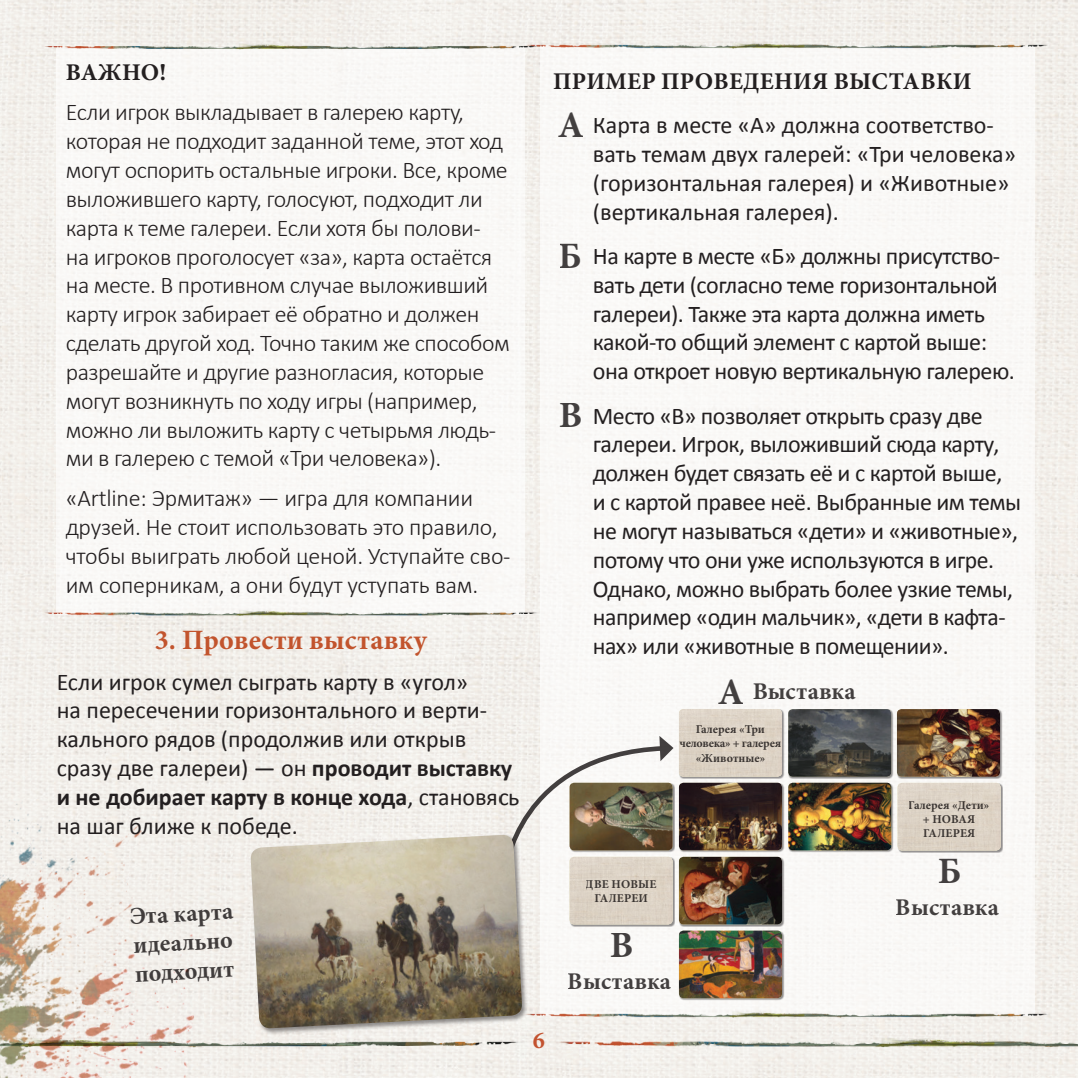
<style>
.page{position:relative;width:1078px;height:1078px;background:#fff}
.page>*{position:absolute;margin:0;border:0;box-sizing:border-box;transform-origin:0 0}
.t1{font:700 37.2px "Minion Pro";color:#231f20}
.t2{font:700 28px "Minion Pro";letter-spacing:.01em;color:#c2542d}
.t3{font:300 24px/28.8px "Calibri";letter-spacing:-.02em;color:#231f20}
.t4{font:24px/28.8px "Calibri";letter-spacing:-.02em;color:#231f20}
.t5{font:24px/28.8px "Calibri";color:#231f20}
.t6{font:700 24px/28.8px "Minion Pro";letter-spacing:.01em;color:#231f20;text-align:justify}
.t7{font:700 24px "Minion Pro";color:#c3522f}
.t8{font:700 12px/14.4px "Minion Pro";color:#231f20;text-align:center}
.s1{font-weight:700}
.s2{font-family:"Minion Pro";font-weight:700;font-size:37.2px}
</style>
<div class="page">
<img style="left:0;top:0;width:1077px;height:1077px">
<img style="left:546px;top:1019px;width:531px;height:43px">
<img style="left:251px;top:1031px;width:288px;height:37px">
<img style="left:0;top:783px;width:251px;height:294px">
<div style="left:540px;top:46px;width:493px;height:969px;background:#f9f9f7"></div>
<img style="left:525px;top:31px;width:523px;height:31px">
<img style="left:528px;top:999px;width:520px;height:32px">
<div style="left:57px;top:47px;width:467px;height:567px;background:#f9f8f6"></div>
<img style="left:43px;top:32px;width:496px;height:30px">
<img style="left:43px;top:598px;width:496px;height:31px">
<div style="left:678px;top:930px;width:106px;height:70px;background:#231f20;opacity:.5"></div>
<img style="left:678px;top:930px;width:103px;height:67px">
<div style="left:678px;top:856px;width:106px;height:70px;background:#231f20;opacity:.5"></div>
<img style="left:678px;top:856px;width:103px;height:68px">
<div style="left:678px;top:782px;width:106px;height:70px;background:#231f20;opacity:.5"></div>
<img style="left:678px;top:782px;width:103px;height:68px">
<div style="left:788px;top:709px;width:105px;height:69px;background:#231f20;opacity:.5"></div>
<img style="left:788px;top:709px;width:103px;height:67px">
<div style="left:896px;top:709px;width:105px;height:69px;background:#231f20;opacity:.5"></div>
<img style="left:896px;top:709px;width:103px;height:67px">
<div style="left:788px;top:782px;width:105px;height:70px;background:#231f20;opacity:.5"></div>
<img style="left:788px;top:782px;width:103px;height:68px">
<div style="left:678px;top:708px;width:106px;height:70px;background:#231f20;opacity:.5"></div>
<div style="left:678px;top:708px;width:103px;height:68px;background:#ddd2c5"></div>
<div style="left:897px;top:782px;width:105px;height:70px;background:#231f20;opacity:.5"></div>
<div style="left:897px;top:782px;width:103px;height:68px;background:#ddd2c5"></div>
<div style="left:569px;top:856px;width:105px;height:70px;background:#231f20;opacity:.5"></div>
<div style="left:569px;top:876px;width:103px;height:48px;background:#dcd2c4"></div>
<svg style="left:500px;top:735px;width:173px;height:141px"></svg>
<div style="left:250px;top:833px;width:278px;height:201px;background:#231f20;opacity:.5"></div>
<img style="left:250px;top:834px;width:272px;height:194px">
<p class="t6" style="left:66px;top:58px;width:102px">ВАЖНО!</p>
<p class="t3" style="left:66px;top:98px;width:445px">Если игрок выкладывает в галерею карту, которая не подходит заданной теме, этот ход могут оспорить остальные игроки. Все, кроме выложившего карту, голосуют, подходит ли карта к теме галереи. Если хотя бы полови&shy;на игроков проголосует «за», карта остаётся на месте. В противном случае выложивший карту игрок забирает её обратно и должен сделать другой ход. Точно таким же способом разрешайте и другие разногласия, которые могут возникнуть по ходу игры (например, можно ли выложить карту с четырьмя людь&shy;ми в галерею с темой «Три человека»).</p>
<p class="t3" style="left:66px;top:484px;width:446px">«Artline: Эрмитаж» — игра для компании друзей. Не стоит использовать это правило, чтобы выиграть любой ценой. Уступайте сво&shy;им соперникам, а они будут уступать вам.</p>
<p class="t2" style="left:155px;top:620px;width:273px">3. Провести выставку</p>
<p class="t5" style="left:57px;top:667px;width:464px">Если игрок сумел сыграть карту в «угол»<br>на пересечении горизонтального и верти&shy;кального рядов (продолжив или открыв сразу две галереи) — он <span class="s1">проводит выставку и не добирает карту в конце хода</span>, становясь на шаг ближе к победе.</p>
<p class="t6" style="left:553px;top:66px;width:420px">ПРИМЕР ПРОВЕДЕНИЯ ВЫСТАВКИ</p>
<p class="t5" style="left:592px;top:111px;width:424px;text-indent:-35px"><span class="s2">А</span> Карта в месте «А» должна соответство&shy;вать темам двух галерей: «Три человека» (горизонтальная галерея) и «Животные» (вертикальная галерея).</p>
<p class="t4" style="left:592px;top:241px;width:423px;text-indent:-34px"><span class="s2">Б</span> На карте в месте «Б» должны присутство&shy;вать дети (согласно теме горизонтальной галереи). Также эта карта должна иметь какой-то общий элемент с картой выше: она откроет новую вертикальную галерею.</p>
<p class="t4" style="left:592px;top:401px;width:430px;text-indent:-34px"><span class="s2">В</span> Место «В» позволяет открыть сразу две галереи. Игрок, выложивший сюда карту, должен будет связать её и с картой выше, и с картой правее неё. Выбранные им темы не могут называться «дети» и «животные», потому что они уже используются в игре.<br>Однако, можно выбрать более узкие темы, например «один мальчик», «дети в кафта&shy;нах» или «животные в помещении».</p>
<h1 class="t1" style="left:717px;top:665px;width:28px">А</h1>
<p class="t6" style="left:752px;top:676px;width:105px">Выставка</p>
<p class="t8" style="left:679px;top:721px;width:103px">Галерея «Три человека» + галерея «Животные»</p>
<p class="t8" style="left:908px;top:797px;width:82px">Галерея «Дети» + НОВАЯ<br>ГАЛЕРЕЯ</p>
<h1 class="t1" style="left:937px;top:844px;width:25px">Б</h1>
<p class="t8" style="left:585px;top:876px;width:72px">ДВЕ НОВЫЕ<br>ГАЛЕРЕИ</p>
<p class="t6" style="left:129px;top:901px;width:105px;rotate:-3deg">Эта карта идеально подходит</p>
<p class="t6" style="left:895px;top:892px;width:105px">Выставка</p>
<h1 class="t1" style="left:609px;top:919px;width:25px">В</h1>
<p class="t6" style="left:567px;top:965px;width:105px">Выставка</p>
<p class="t7" style="left:532px;top:1023px;width:13px">6</p>
</div>
